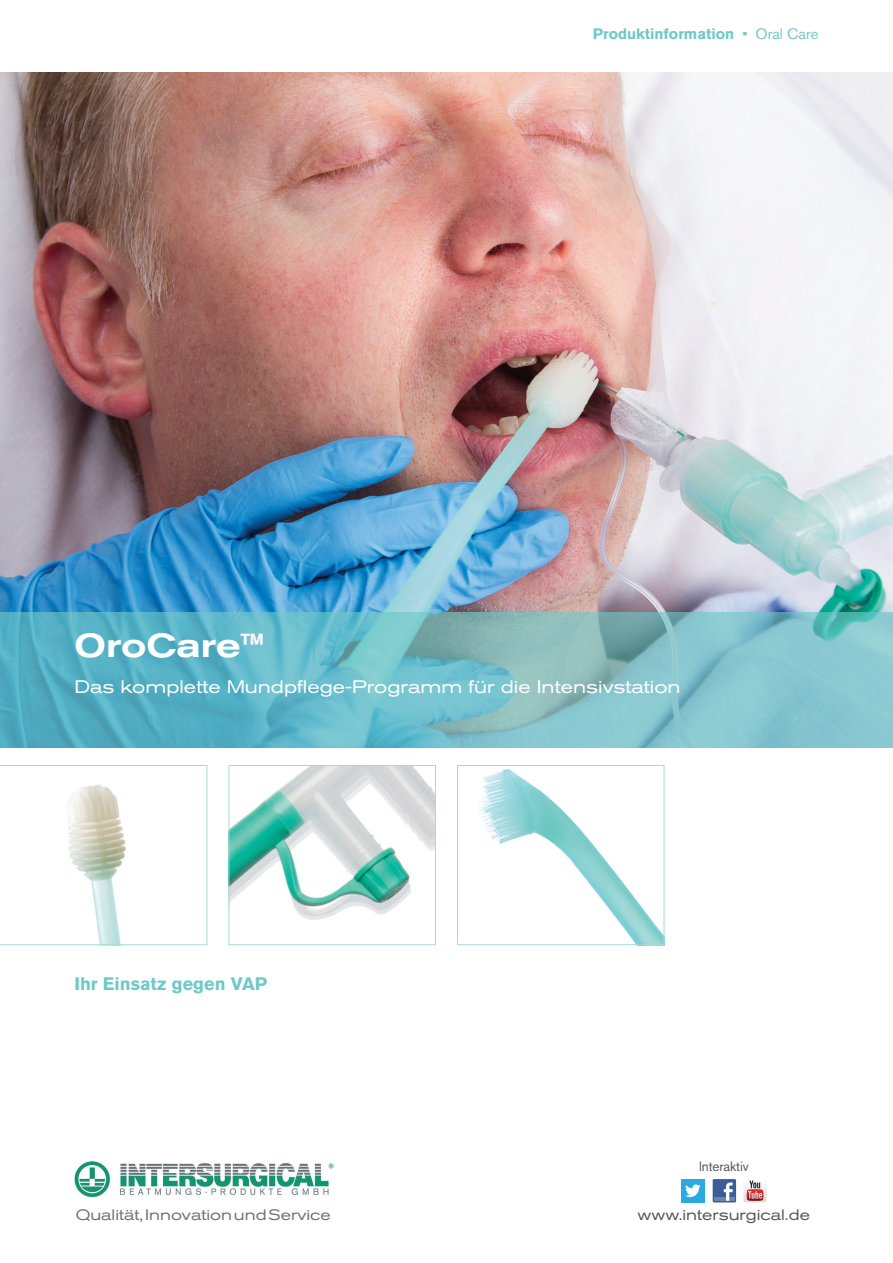
<style>
.page{position:relative;width:893px;height:1263px;background:#fff}
.page>*{position:absolute;margin:0;border:0;box-sizing:border-box;transform-origin:0 0}
.t1{font:500 expanded 33px "Akzidenz Grotesk BQ";color:#fff}
.t2{font:expanded 18px "Akzidenz Grotesk BQ";color:#fff}
.t3{font:700 18px "Akzidenz Grotesk BQ";color:#6fc9c8}
.t4{font:expanded 15px "Akzidenz Grotesk BQ";color:#6a747b}
.t5{font:700 15px "Akzidenz Grotesk BQ";color:#6fc9c8}
.t6{font:expanded 15px "Akzidenz Grotesk BQ";color:#57585a}
.t7{font:13.5px "Akzidenz Grotesk BQ";letter-spacing:-.01em;color:#57585a}
.s1{font-weight:400}
</style>
<div class="page">
<img style="left:0;top:72px;width:893px;height:540px">
<div style="left:681px;top:1179px;width:23px;height:23px;background:#2aaae1"></div>
<svg style="left:685px;top:1184px;width:16px;height:13px"></svg>
<div style="left:713px;top:1179px;width:23px;height:23px;background:#3b5b99"></div>
<hr style="left:714px;top:1197px;width:20px;height:4px;background:#6d84b3">
<svg style="left:724px;top:1182px;width:9px;height:19px"></svg>
<svg style="left:743px;top:1180px;width:24px;height:22px"></svg>
<svg style="left:0;top:612px;width:893px;height:135px;background:#71bbc7"></svg>
<img style="left:479px;top:769px;width:183px;height:174px">
<div style="left:457px;top:765px;width:207px;height:180px;border:1px solid #a4dad9"></div>
<img style="left:231px;top:767px;width:203px;height:153px">
<div style="left:229px;top:765px;width:207px;height:180px;border:1px solid #a4dad9"></div>
<svg style="left:0;top:765px;width:207px;height:180px"></svg>
<img style="left:74px;top:1161px;width:260px;height:36px">
<p class="t5" style="left:593px;top:25px;width:227px">Produktinformation <span class="s1">• Oral Care</span></p>
<h1 class="t1" style="left:74px;top:626px;width:191px">OroCare™</h1>
<p class="t2" style="left:74px;top:676px;width:608px">Das komplette Mundpflege-Programm für die Intensivstation</p>
<p class="t3" style="left:74px;top:973px;width:194px">Ihr Einsatz gegen VAP</p>
<p class="t7" style="left:699px;top:1158px;width:51px">lnteraktiv</p>
<p class="t4" style="left:76px;top:1206px;width:257px">Qualität, Innovation und Service</p>
<p class="t6" style="left:638px;top:1206px;width:174px">www.intersurgical.de</p>
</div>
